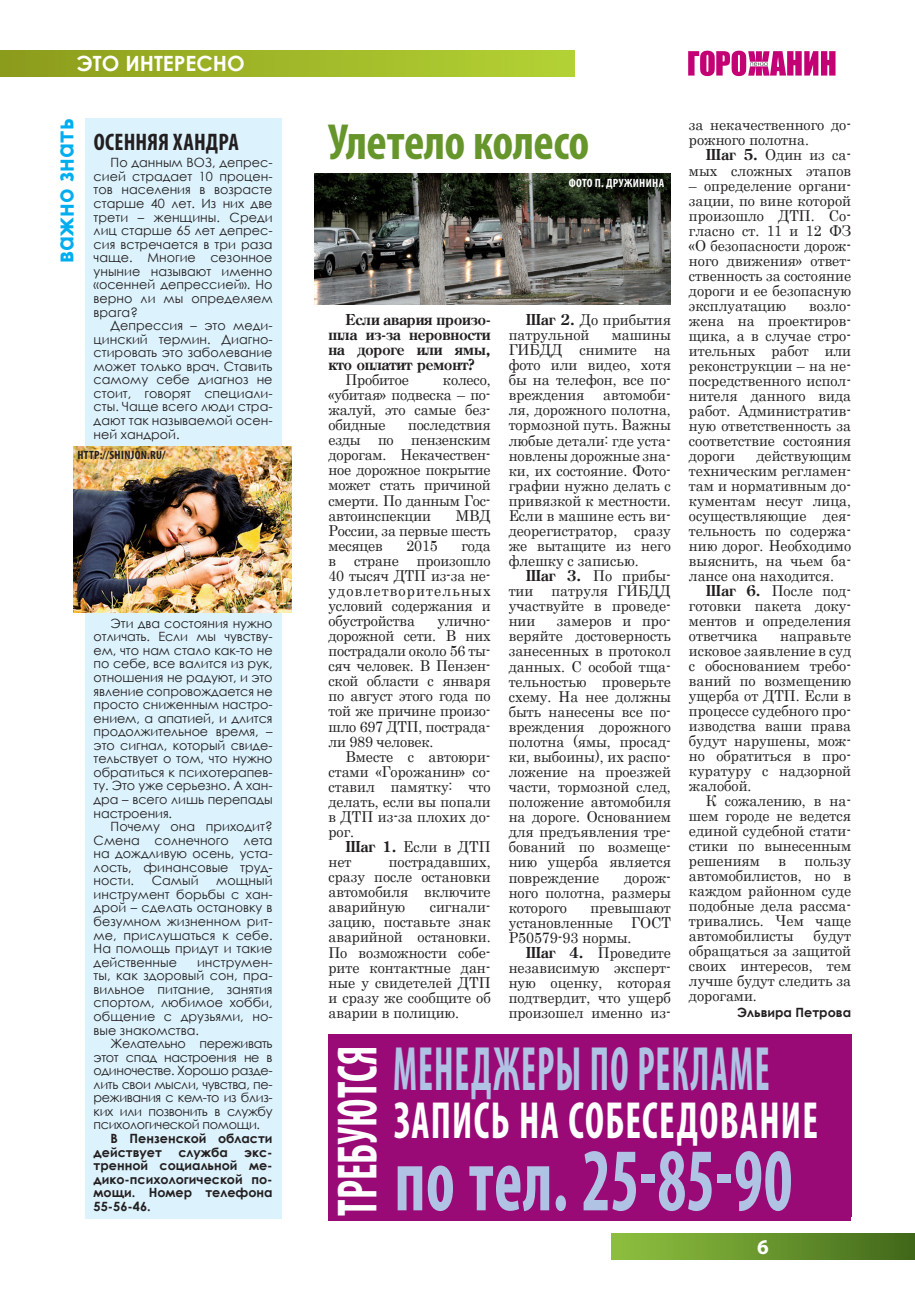
<style>
.page{position:relative;width:915px;height:1306px;background:#fff}
.page>*{position:absolute;margin:0;border:0;box-sizing:border-box;transform-origin:0 0}
.t1{font:700 condensed 90px "Myriad Pro";letter-spacing:.005em;color:#b0c3e4;scale:.75 1}
.t2{font:700 condensed 63px "Myriad Pro";letter-spacing:.025em;color:#b0c3e4;scale:.6 1}
.t3{font:700 condensed 57px "Myriad Pro";color:#fff;scale:.73 1}
.t4{font:700 condensed 52.5px "Myriad Pro";letter-spacing:.035em;color:#fff;scale:.75 1}
.t5{font:700 condensed 51px "Myriad Pro";letter-spacing:-.01em;color:#66952c;scale:.95 1}
.t6{font:700 condensed 24px "Myriad Pro";letter-spacing:.01em;color:#231f20;scale:.95 1}
.t7{font:700 24px "Century Gothic";letter-spacing:.005em;color:#00aeef;scale:.95 1}
.t8{font:700 21px "Century Gothic";color:#fff}
.t9{font:700 21px "Myriad Pro";color:#fff}
.t10{font:15px/15px "Century";color:#231f20;text-align:justify;scale:.95 1}
.t11{font:700 15px/15px "Century";color:#231f20;text-align:justify;scale:.95 1}
.t12{font:12.75px/13.5px "Century Gothic";color:#231f20;text-align:justify}
.t13{font:700 12.75px/13.5px "Century Gothic";color:#231f20}
.t14{font:700 condensed 12px "Myriad Pro";letter-spacing:.025em;color:#231f20}
.t15{font:700 condensed 12px "Myriad Pro";letter-spacing:.025em;color:#fff}
.s1{font-weight:700}
</style>
<div class="page">
<svg style="left:688px;top:51px;width:147px;height:25px"></svg>
<svg style="left:914px;top:1233px;width:1px;height:26px"></svg>
<div style="left:0;top:51px;width:574px;height:25px;background:linear-gradient(to right,#8c9b1c,#b3d335)"></div>
<div style="left:611px;top:1233px;width:303px;height:26px;background:linear-gradient(to right,#91c240,#42691b)"></div>
<div style="left:85px;top:119px;width:196px;height:1100px;background:#dcf2fc"></div>
<img style="left:315px;top:173px;width:355px;height:131px">
<img style="left:73px;top:446px;width:218px;height:166px">
<div style="left:328px;top:1034px;width:522px;height:186px;background:#9a0a76"></div>
<h3 class="t8" style="left:77px;top:48px;width:170px">это интересн о</h3>
<h3 class="t7" style="left:46px;top:263px;width:154px;rotate:-90deg">важно знать</h3>
<h3 class="t5" style="left:328px;top:110px;width:276px">УЛЕТЕЛО КОЛЕСО</h3>
<p class="t10" style="left:688px;top:116px;width:172px">за некачественного до&shy;рожного полотна.</p>
<p class="t10" style="left:688px;top:146px;width:172px;text-align:right"><span class="s1">Шаг 5.</span> Один из са&shy;мых сложных этапов</p>
<p class="t10" style="left:688px;top:176px;width:172px">– определение органи&shy;зации, по вине которой произошло ДТП. Со&shy;гласно ст. 11 и 12 ФЗ «О безопасности дорож&shy;ного движения» ответ&shy;ственность за состояние дороги и ее безопасную эксплуатацию</p>
<h3 class="t6" style="left:94px;top:126px;width:153px">ОСЕННЯЯ ХАНДРА</h3>
<p class="t12" style="left:111px;top:156px;width:85px">По данным ВОЗ</p>
<p class="t12" style="left:94px;top:156px;width:180px;text-indent:119px">, депрес&shy;сией страдает 10 процен&shy;тов населения в возрасте старше 40 лет. Из них две трети – женщины. Среди лиц старше 65 лет депрес&shy;сия встречается в три раза чаще. Многие сезонное уныние называют именно «осенней депрессией». Но верно ли мы определяем врага?</p>
<p class="t12" style="left:94px;top:318px;width:180px;text-indent:17px">Депрессия – это меди&shy;цинский термин. Диагно&shy;стировать это заболевание может только врач. Ставить самому себе диагноз не стоит, говорят специали&shy;сты. Чаще всего люди стра&shy;дают так называемой осен&shy;ней хандрой.</p>
<p class="t15" style="left:568px;top:175px;width:96px">ФОТО П. ДРУЖИНИНА</p>
<p class="t10" style="left:688px;top:296px;width:172px;text-indent:120px">возло&shy;жена на проектиров&shy;щика, а в случае стро&shy;ительных работ или реконструкции – на не&shy;посредственного испол&shy;нителя данного вида работ. Административ&shy;ную ответственность за соответствие состояния дороги</p>
<p class="t11" style="left:328px;top:311px;width:172px;text-indent:17px">Если авария произо&shy;шла из-за неровности на дороге или ямы, кто оплатит ремонт?</p>
<p class="t10" style="left:345px;top:371px;width:68px">Пробитое</p>
<p class="t10" style="left:508px;top:311px;width:172px;text-indent:17px"><span class="s1">Шаг 2.</span> До прибытия патрульной</p>
<p class="t10" style="left:508px;top:326px;width:172px;text-indent:103px">машины ГИБДД снимите на фото или видео, хотя бы на телефон, все по&shy;вреждения автомоби&shy;ля, дорожного полотна, тормозной путь. Важны любые детали: где уста&shy;новлены дорожные зна&shy;ки, их состояние. Фото&shy;графии нужно делать с привязкой к местности.<br>Если в машине есть ви&shy;деорегистратор, сразу же вытащите из него флешку с записью.</p>
<p class="t10" style="left:508px;top:567px;width:172px;text-indent:17px"><span class="s1">Шаг 3.</span> По прибы&shy;тии патруля ГИБДД участвуйте в проведе&shy;нии</p>
<p class="t10" style="left:328px;top:371px;width:172px;text-indent:114px">колесо, «убитая» подвеска – по&shy;жалуй, это самые без&shy;обидные</p>
<p class="t10" style="left:328px;top:416px;width:172px;text-indent:80px">последствия езды по пензенским дорогам. Некачествен&shy;ное дорожное покрытие может стать причиной смерти. По данным Гос&shy;автоинспекции</p>
<p class="t14" style="left:77px;top:447px;width:90px">HTTP://SHINJON.RU/</p>
<p class="t10" style="left:688px;top:446px;width:172px;text-indent:67px">действующим техническим регламен&shy;там и нормативным до&shy;кументам несут лица, осуществляющие дея&shy;тельность по содержа&shy;нию дорог. Необходимо выяснить, на чьем ба&shy;лансе она находится.</p>
<p class="t10" style="left:688px;top:581px;width:172px;text-indent:17px"><span class="s1">Шаг 6.</span> После под&shy;готовки пакета доку&shy;ментов и определения ответчика</p>
<p class="t10" style="left:328px;top:506px;width:172px;text-indent:127px">МВД России, за первые шесть месяцев</p>
<p class="t10" style="left:406px;top:536px;width:34px">2015</p>
<p class="t10" style="left:328px;top:536px;width:172px;text-indent:133px">года в стране произошло 40 тысяч ДТП из-за не&shy;удовлетворительных условий содержания и обустройства</p>
<p class="t12" style="left:94px;top:616px;width:180px;text-indent:17px">Эти два состояния нужно отличать. Если мы чувству&shy;ем, что нам стало как-то не по себе, все валится из рук, отношения не радуют, и это явление сопровождается не просто сниженным настро&shy;ением, а апатией, и длится продолжительное время, – это сигнал, который свиде&shy;тельствует о том, что нужно обратиться к психотерапев&shy;ту. Это уже серьезно. А хан&shy;дра – всего лишь перепады настроения.</p>
<p class="t12" style="left:94px;top:819px;width:180px;text-indent:17px">П очему она приходит?<br>Смена солнечного лета на дождливую осень, уста&shy;лость, финансовые труд&shy;ности.</p>
<p class="t10" style="left:328px;top:612px;width:172px;text-indent:109px">улично&shy;дорожной сети. В них пострадали около 56 ты&shy;сяч человек. В Пензен&shy;ской области с января по август этого года по той же причине произо&shy;шло 697 ДТП, пострада&shy;ли 989 человек.</p>
<p class="t10" style="left:328px;top:747px;width:172px;text-indent:17px">Вместе с автоюри&shy;стами «Горожанин» со&shy;ставил памятку: что делать, если вы попали в ДТП из-за плохих до&shy;рог.</p>
<p class="t10" style="left:328px;top:837px;width:172px;text-indent:17px"><span class="s1">Шаг 1.</span> Если в ДТП нет</p>
<p class="t10" style="left:508px;top:612px;width:172px;text-indent:48px">замеров и про&shy;веряйте достоверность занесенных в протокол данных. С особой тща&shy;тельностью проверьте схему. На нее должны быть нанесены все по&shy;вреждения дорожного полотна (ямы, просад&shy;ки, выбоины), их распо&shy;ложение на проезжей части, тормозной след, положение автомобиля на дороге. Основанием для предъявления тре&shy;бований по возмеще&shy;нию ущерба является повреждение</p>
<p class="t10" style="left:688px;top:626px;width:172px;text-indent:91px">направьте исковое заявление в суд с обоснованием требо&shy;ваний по возмещению ущерба от ДТП. Если в процессе судебного про&shy;изводства ваши права будут нарушены, мож&shy;но обратиться в про&shy;куратуру с надзорной жалобой.</p>
<p class="t10" style="left:688px;top:791px;width:172px;text-indent:17px">К сожалению, в на&shy;шем городе не ведется единой судебной стати&shy;стики по вынесенным решениям в пользу автомобилистов, но в каждом районном суде подобные дела рассма&shy;тривались. Чем чаще автомобилисты</p>
<p class="t10" style="left:328px;top:853px;width:172px;text-indent:60px">пострадавших, сразу после остановки автомобиля включите аварийную</p>
<p class="t10" style="left:508px;top:868px;width:172px;text-indent:115px">дорож&shy;ного полотна, размеры которого</p>
<p class="t12" style="left:94px;top:873px;width:180px;text-indent:122px">мощный инструмент борьбы с хан&shy;дрой – сделать остановку в безумном жизненном рит&shy;ме, прислушаться к себе.<br>Н а помощь придут и такие действенные</p>
<p class="t12" style="left:152px;top:873px;width:48px">Самый</p>
<p class="t10" style="left:328px;top:898px;width:172px;text-indent:101px">сигнали&shy;зацию, поставьте знак аварийной остановки.<br>По возможности собе&shy;рите контактные дан&shy;ные у свидетелей ДТП и сразу же сообщите об аварии в полицию.</p>
<p class="t10" style="left:508px;top:898px;width:172px;text-indent:82px">превышают установленные ГОСТ Р50579-93 нормы.</p>
<p class="t10" style="left:508px;top:943px;width:172px;text-indent:17px"><span class="s1">Шаг 4.</span> Проведите независимую эксперт&shy;ную оценку, которая подтвердит, что ущерб произошел именно из-</p>
<p class="t10" style="left:688px;top:926px;width:172px;text-indent:124px">будут обращаться за защитой своих интересов, тем лучше будут следить за дорогами.</p>
<p class="t13" style="left:737px;top:1005px;width:115px">Эльвира Петрова</p>
<p class="t12" style="left:94px;top:955px;width:180px;text-indent:103px">инструмен&shy;ты, как здоровый сон, пра&shy;вильное питание, занятия спортом, любимое хобби, общение с друзьями, но&shy;вые знакомства.</p>
<p class="t12" style="left:94px;top:1036px;width:180px;text-indent:17px">Желательно переживать этот спад настроения не в одиночестве. Хорошо разде&shy;лить свои мысли, чувства, пе&shy;реживания с кем-то из близ&shy;ких или позвонить в службу психологической помощи.</p>
<p class="t13" style="left:94px;top:1130px;width:180px;text-indent:17px">В Пензенской области действует</p>
<h2 class="t2" style="left:393px;top:1029px;width:628px">МЕНЕДЖЕРЫ ПО РЕКЛАМЕ</h2>
<h3 class="t4" style="left:394px;top:1087px;width:566px">ЗАПИСЬ НА СОБЕСЕДОВАНИЕ</h3>
<h3 class="t3" style="left:322px;top:1215px;width:235px;rotate:-90deg">ТРЕБУЮТСЯ</h3>
<p class="t13" style="left:178px;top:1144px;width:51px">служба</p>
<p class="t13" style="left:94px;top:1144px;width:180px;text-align:justify;text-indent:151px">экс&shy;тренной социальной ме&shy;дико-психологической по&shy;мощи. Номер телефона 55-56-46.</p>
<h1 class="t1" style="left:394px;top:1124px;width:532px">ПО ТЕЛ. 25-85-90</h1>
<h3 class="t9" style="left:756px;top:1233px;width:13px">6</h3>
</div>
